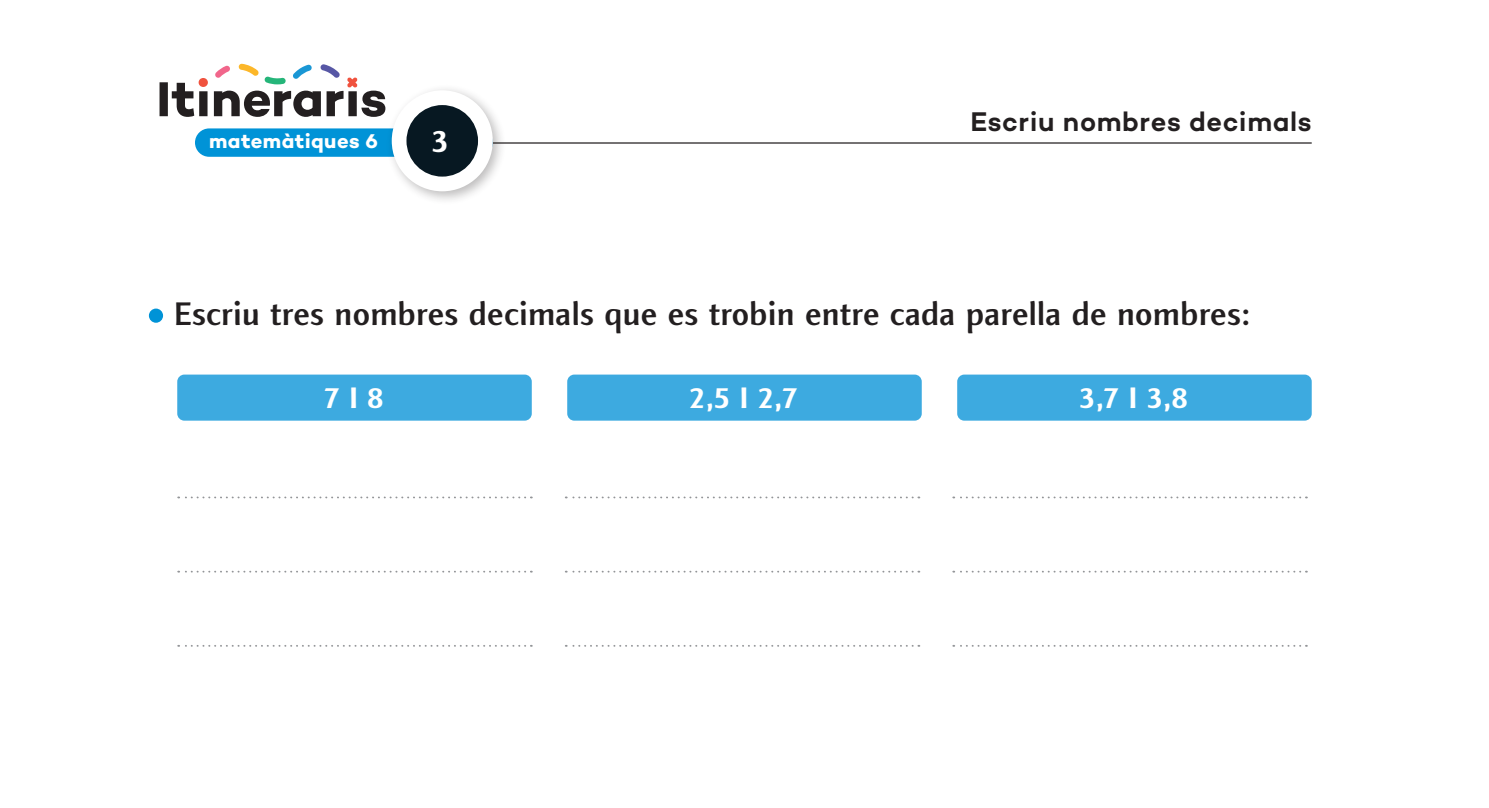
<style>
.page{position:relative;width:1489px;height:808px;background:#fff}
.page>*{position:absolute;margin:0;border:0;box-sizing:border-box;transform-origin:0 0}
.AD-Ordre{font:500 33px "Linotype Finnegan";letter-spacing:.01em;color:#231f20}
.t1{font:700 32px "Linotype Finnegan";color:#fff}
.ITS-Taula_text_1{font:700 30px "Linotype Finnegan";color:#fff}
.AD_títol{font:600 27.5px "Campton";letter-spacing:.02em;color:#231f20}
.t2{font:700 20.25px "Campton";letter-spacing:.02em;color:#fff}
</style>
<div class="page">
<hr style="left:442px;top:142px;width:869px;height:2px;background:#231f20">
<svg style="left:159px;top:64px;width:226px;height:53px"></svg>
<div style="left:195px;top:128px;width:298px;height:29px;background:#0093d7;border-radius:14px"></div>
<div style="left:385px;top:84px;width:121px;height:121px;background:#231f20;opacity:.3"></div>
<div style="left:392px;top:90px;width:101px;height:101px;background:#fff;border-radius:50%"></div>
<div style="left:406px;top:105px;width:72px;height:72px;background:#071822;border-radius:50%"></div>
<div style="left:149px;top:309px;width:14px;height:14px;background:#0093d7;border-radius:50%"></div>
<svg style="left:178px;top:496px;width:347px;height:2px"></svg>
<svg style="left:565px;top:496px;width:347px;height:2px"></svg>
<svg style="left:953px;top:496px;width:353px;height:2px"></svg>
<svg style="left:178px;top:571px;width:347px;height:2px"></svg>
<svg style="left:565px;top:571px;width:347px;height:2px"></svg>
<svg style="left:953px;top:571px;width:353px;height:2px"></svg>
<svg style="left:178px;top:645px;width:347px;height:2px"></svg>
<svg style="left:565px;top:645px;width:347px;height:2px"></svg>
<svg style="left:953px;top:645px;width:353px;height:2px"></svg>
<div style="left:177px;top:375px;width:354px;height:46px;background:#3daae0;border-radius:7px"></div>
<div style="left:567px;top:375px;width:354px;height:46px;background:#3daae0;border-radius:7px"></div>
<div style="left:957px;top:375px;width:354px;height:46px;background:#3daae0;border-radius:7px"></div>
<p class="t2" style="left:209px;top:128px;width:170px">matemàtiques 6</p>
<p class="t1" style="left:431px;top:123px;width:19px">3</p>
<p class="AD_títol" style="left:970px;top:104px;width:343px">Escriu nombres decimals</p>
<p class="AD-Ordre" style="left:174px;top:295px;width:1077px">Escriu tres nombres decimals que es trobin entre cada parella de nombres:</p>
<p class="ITS-Taula_text_1" style="left:323px;top:381px;width:62px">7 I 8</p>
<p class="ITS-Taula_text_1" style="left:689px;top:381px;width:110px">2,5 I 2,7</p>
<p class="ITS-Taula_text_1" style="left:1079px;top:381px;width:110px">3,7 I 3,8</p>
</div>
